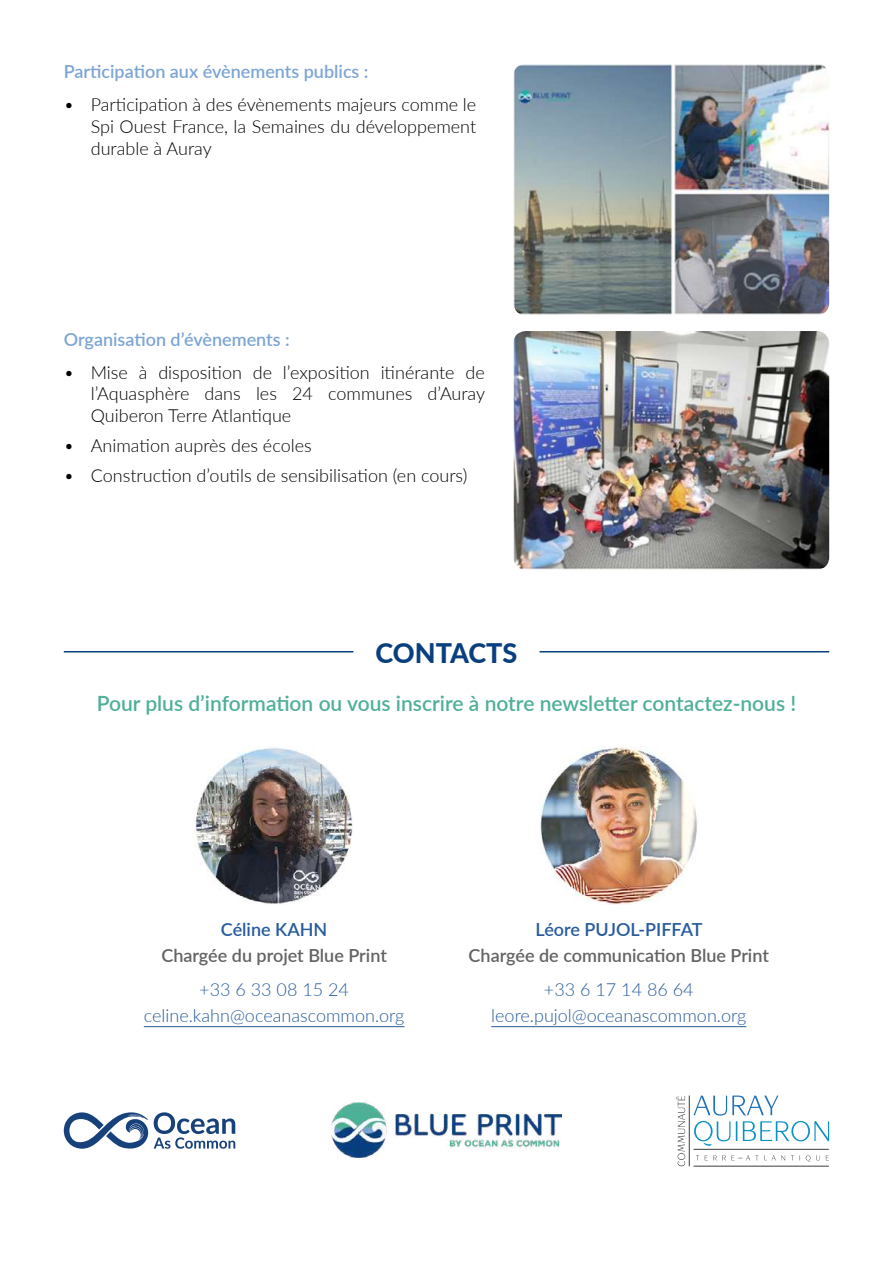
<style>
.page{position:relative;width:893px;height:1263px;background:#fff}
.page>*{position:absolute;margin:0;border:0;box-sizing:border-box;transform-origin:0 0}
.t1{font:800 27px "Lato";color:#0a3f7f}
.t2{font:600 21px "Lato";color:#4eb097}
.t3{font:300 18px/21.6px "Lato";color:#000;text-align:justify}
.t4{font:300 18px/25.8px "Lato";color:#275b9b;text-align:center}
.t5{font:600 18px "Lato";color:#7da5d4}
.t6{font:600 18px "Lato";color:#646363}
.t7{font:600 18px "Lato";color:#275b9b}
</style>
<div class="page">
<img style="left:513px;top:64px;width:316px;height:251px">
<img style="left:513px;top:331px;width:316px;height:239px">
<hr style="left:144px;top:1026px;width:260px;height:1px;background:#275b9b">
<hr style="left:491px;top:1026px;width:255px;height:1px;background:#275b9b">
<img style="left:539px;top:746px;width:158px;height:159px">
<img style="left:195px;top:747px;width:158px;height:157px">
<svg style="left:791px;top:1155px;width:9px;height:5px"></svg>
<svg style="left:806px;top:1155px;width:4px;height:7px"></svg>
<hr style="left:694px;top:1149px;width:135px;height:1px;background:#3c3c3b">
<hr style="left:694px;top:1166px;width:135px;height:1px;background:#3c3c3b">
<svg style="left:693px;top:1095px;width:85px;height:20px"></svg>
<svg style="left:694px;top:1121px;width:43px;height:25px"></svg>
<svg style="left:743px;top:1121px;width:86px;height:21px"></svg>
<svg style="left:705px;top:1155px;width:80px;height:6px"></svg>
<svg style="left:676px;top:1096px;width:9px;height:70px"></svg>
<hr style="left:689px;top:1095px;width:1px;height:71px;background:#3c3c3b">
<img style="left:332px;top:1102px;width:229px;height:56px">
<svg style="left:64px;top:1112px;width:171px;height:37px"></svg>
<hr style="left:64px;top:651px;width:289px;height:1px;background:#0a3f7f">
<hr style="left:539px;top:651px;width:290px;height:1px;background:#0a3f7f">
<p class="t5" style="left:64px;top:59px;width:306px">Participation aux évènements publics :</p>
<p class="t3" style="left:91px;top:93px;width:387px;text-indent:-27px">• Participation à des évènements majeurs comme le Spi Ouest France, la Semaines du développement durable à Auray</p>
<p class="t5" style="left:64px;top:326px;width:227px">Organisation d’évènements :</p>
<p class="t3" style="left:91px;top:361px;width:396px;text-indent:-27px">• Mise à disposition de l’exposition itinérante de l’Aquasphère dans les 24 communes d’Auray Quiberon Terre Atlantique</p>
<p class="t3" style="left:64px;top:434px;width:249px">• Animation auprès des écoles</p>
<p class="t3" style="left:64px;top:464px;width:405px">• Construction d’outils de sensibilisation (en cours)</p>
<h1 class="t1" style="left:376px;top:633px;width:143px">CONTACTS</h1>
<p class="t2" style="left:97px;top:688px;width:701px">Pour plus d’information ou vous inscrire à notre newsletter contactez-nous !</p>
<p class="t7" style="left:221px;top:917px;width:108px">Céline KAHN</p>
<p class="t6" style="left:161px;top:942px;width:227px">Chargée du projet Blue Print</p>
<p class="t4" style="left:144px;top:976px;width:262px">+33 6 33 08 15 24 celine.kahn@oceanascommon.org</p>
<p class="t7" style="left:536px;top:917px;width:168px">Léore PUJOL-PIFFAT</p>
<p class="t6" style="left:469px;top:942px;width:302px">Chargée de communication Blue Print</p>
<p class="t4" style="left:491px;top:976px;width:257px">+33 6 17 14 86 64 leore.pujol@oceanascommon.org</p>
</div>
